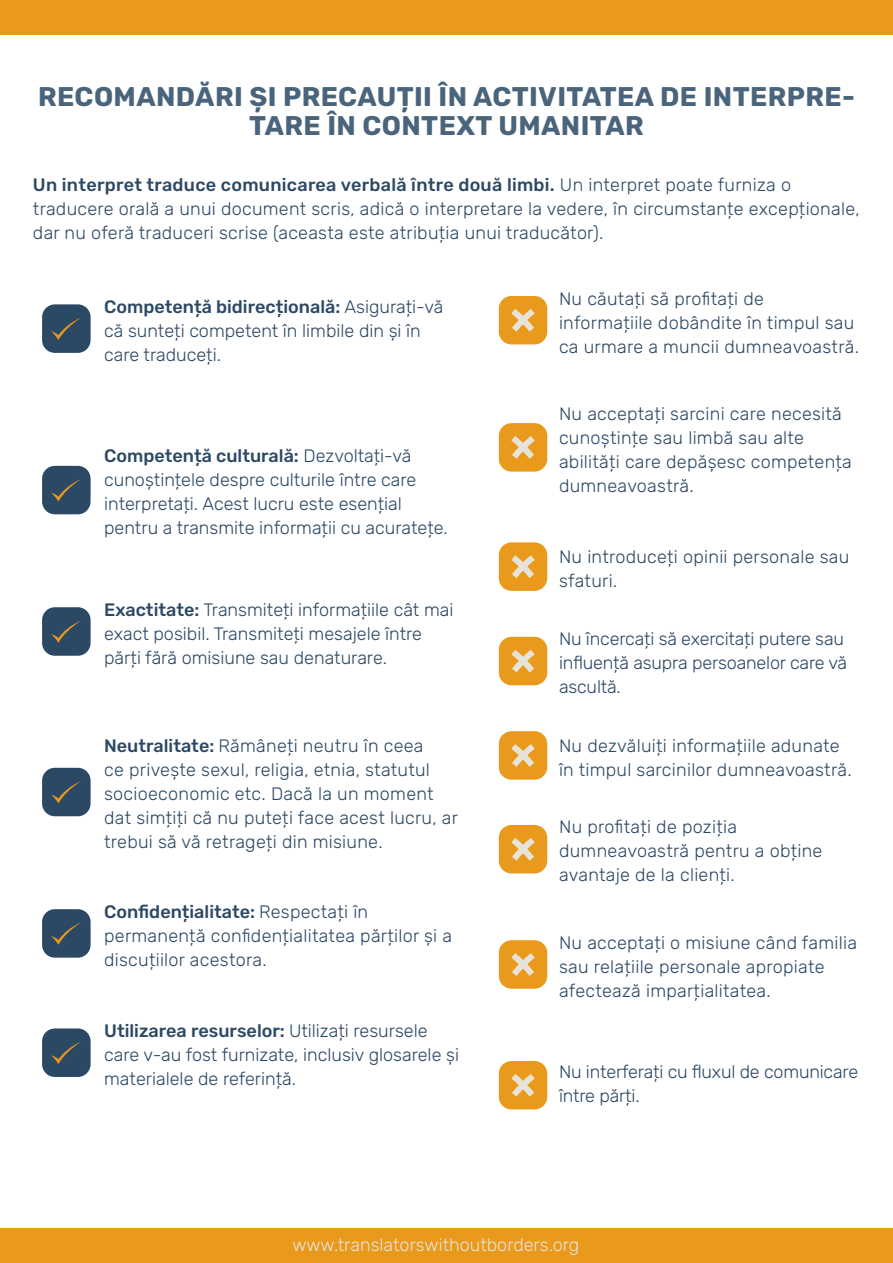
<style>
.page{position:relative;width:893px;height:1263px;background:#fff}
.page>*{position:absolute;margin:0;border:0;box-sizing:border-box;transform-origin:0 0}
.t1{font:700 27px/28.5px "Rubik";letter-spacing:.015em;color:#4a647b;text-align:center}
.t2{font:300 18px/24px "Rubik";letter-spacing:.015em;color:#2b4864}
.t3{font:300 18px/24px "Rubik";letter-spacing:-.01em;color:#2b4864}
.t4{font:300 18px "Rubik";color:#e8e2d8}
.s1{font-weight:500}
</style>
<div class="page">
<div style="left:0;top:1229px;width:893px;height:34px;background:#e99a1c"></div>
<div style="left:499px;top:296px;width:48px;height:48px;background:#e99a1c;border-radius:13px"></div>
<div style="left:499px;top:423px;width:48px;height:49px;background:#e99a1c;border-radius:13px"></div>
<div style="left:499px;top:542px;width:48px;height:49px;background:#e99a1c;border-radius:13px"></div>
<div style="left:499px;top:637px;width:48px;height:48px;background:#e99a1c;border-radius:13px"></div>
<div style="left:499px;top:731px;width:48px;height:49px;background:#e99a1c;border-radius:13px"></div>
<div style="left:499px;top:825px;width:48px;height:48px;background:#e99a1c;border-radius:13px"></div>
<div style="left:499px;top:940px;width:48px;height:49px;background:#e99a1c;border-radius:13px"></div>
<div style="left:499px;top:1061px;width:48px;height:48px;background:#e99a1c;border-radius:13px"></div>
<div style="left:0;top:0;width:893px;height:34px;background:#e99a1c"></div>
<svg style="left:511px;top:309px;width:24px;height:23px"></svg>
<svg style="left:511px;top:436px;width:24px;height:23px"></svg>
<svg style="left:511px;top:555px;width:24px;height:23px"></svg>
<svg style="left:511px;top:649px;width:24px;height:24px"></svg>
<svg style="left:511px;top:744px;width:24px;height:23px"></svg>
<svg style="left:511px;top:838px;width:24px;height:23px"></svg>
<svg style="left:511px;top:953px;width:24px;height:23px"></svg>
<svg style="left:511px;top:1074px;width:24px;height:23px"></svg>
<div style="left:42px;top:304px;width:49px;height:49px;background:#2b4864;border-radius:13px"></div>
<div style="left:42px;top:466px;width:49px;height:48px;background:#2b4864;border-radius:13px"></div>
<div style="left:42px;top:607px;width:49px;height:49px;background:#2b4864;border-radius:13px"></div>
<div style="left:42px;top:768px;width:49px;height:48px;background:#2b4864;border-radius:13px"></div>
<div style="left:42px;top:909px;width:49px;height:49px;background:#2b4864;border-radius:13px"></div>
<div style="left:42px;top:1028px;width:49px;height:49px;background:#2b4864;border-radius:13px"></div>
<svg style="left:51px;top:317px;width:30px;height:23px"></svg>
<svg style="left:51px;top:479px;width:30px;height:22px"></svg>
<svg style="left:51px;top:620px;width:30px;height:23px"></svg>
<svg style="left:51px;top:781px;width:30px;height:22px"></svg>
<svg style="left:51px;top:922px;width:30px;height:23px"></svg>
<svg style="left:51px;top:1041px;width:30px;height:23px"></svg>
<h1 class="t1" style="left:38px;top:83px;width:818px">RECOMANDĂRI ȘI PRECAUȚII ÎN ACTIVITATEA DE INTERPRE-<br>TARE ÎN CONTEXT UMANITAR</h1>
<p class="t2" style="left:33px;top:173px;width:828px"><span class="s1">Un interpret traduce comunicarea verbală între două limbi.</span> Un interpret poate furniza o traducere orală a unui document scris, adică o interpretare la vedere, în circumstanțe excepționale, dar nu oferă traduceri scrise (aceasta este atribuția unui traducător).</p>
<p class="t2" style="left:104px;top:295px;width:341px"><span class="s1">Competență bidirecțională:</span> Asigurați-vă că sunteți competent în limbile din și în care traduceți.</p>
<p class="t2" style="left:104px;top:445px;width:345px"><span class="s1">Competență culturală:</span> Dezvoltați-vă cunoștințele despre culturile între care interpretați. Acest lucru este esențial pentru a transmite informații cu acuratețe.</p>
<p class="t2" style="left:104px;top:598px;width:351px"><span class="s1">Exactitate:</span> Transmiteți informațiile cât mai exact posibil. Transmiteți mesajele între părți fără omisiune sau denaturare.</p>
<p class="t2" style="left:104px;top:734px;width:355px"><span class="s1">Neutralitate:</span> Rămâneți neutru în ceea<br>ce privește sexul, religia, etnia, statutul socioeconomic etc. Dacă la un moment dat simțiți că nu puteți face acest lucru, ar trebui să vă retrageți din misiune.</p>
<p class="t2" style="left:104px;top:900px;width:349px"><span class="s1">Confidențialitate:</span> Respectați în permanență confidențialitatea părților și a discuțiilor acestora.</p>
<p class="t2" style="left:104px;top:1019px;width:356px"><span class="s1">Utilizarea resurselor:</span> Utilizați resursele care v-au fost furnizate, inclusiv glosarele și materialele de referință.</p>
<p class="t2" style="left:559px;top:287px;width:301px">Nu căutați să profitați de informațiile dobândite în timpul sau ca urmare a muncii dumneavoastră.</p>
<p class="t2" style="left:559px;top:402px;width:294px">Nu acceptați sarcini care necesită cunoștințe sau limbă sau alte abilități care depășesc competența dumneavoastră.</p>
<p class="t2" style="left:559px;top:545px;width:292px">Nu introduceți opinii personale sau sfaturi.</p>
<p class="t3" style="left:559px;top:627px;width:290px">Nu încercați să exercitați putere sau influență asupra persoanelor care vă ascultă.</p>
<p class="t2" style="left:559px;top:734px;width:294px">Nu dezvăluiți informațiile adunate în timpul sarcinilor dumneavoastră.</p>
<p class="t2" style="left:559px;top:816px;width:265px">Nu profitați de poziția dumneavoastră pentru a obține avantaje de la clienți.</p>
<p class="t2" style="left:559px;top:931px;width:300px">Nu acceptați o misiune când familia sau relațiile personale apropiate afectează imparțialitatea.</p>
<p class="t3" style="left:559px;top:1060px;width:301px">Nu interferați cu fluxul de comunicare între părți.</p>
<p class="t4" style="left:292px;top:1235px;width:288px">www.translatorswithoutborders.org</p>
</div>
